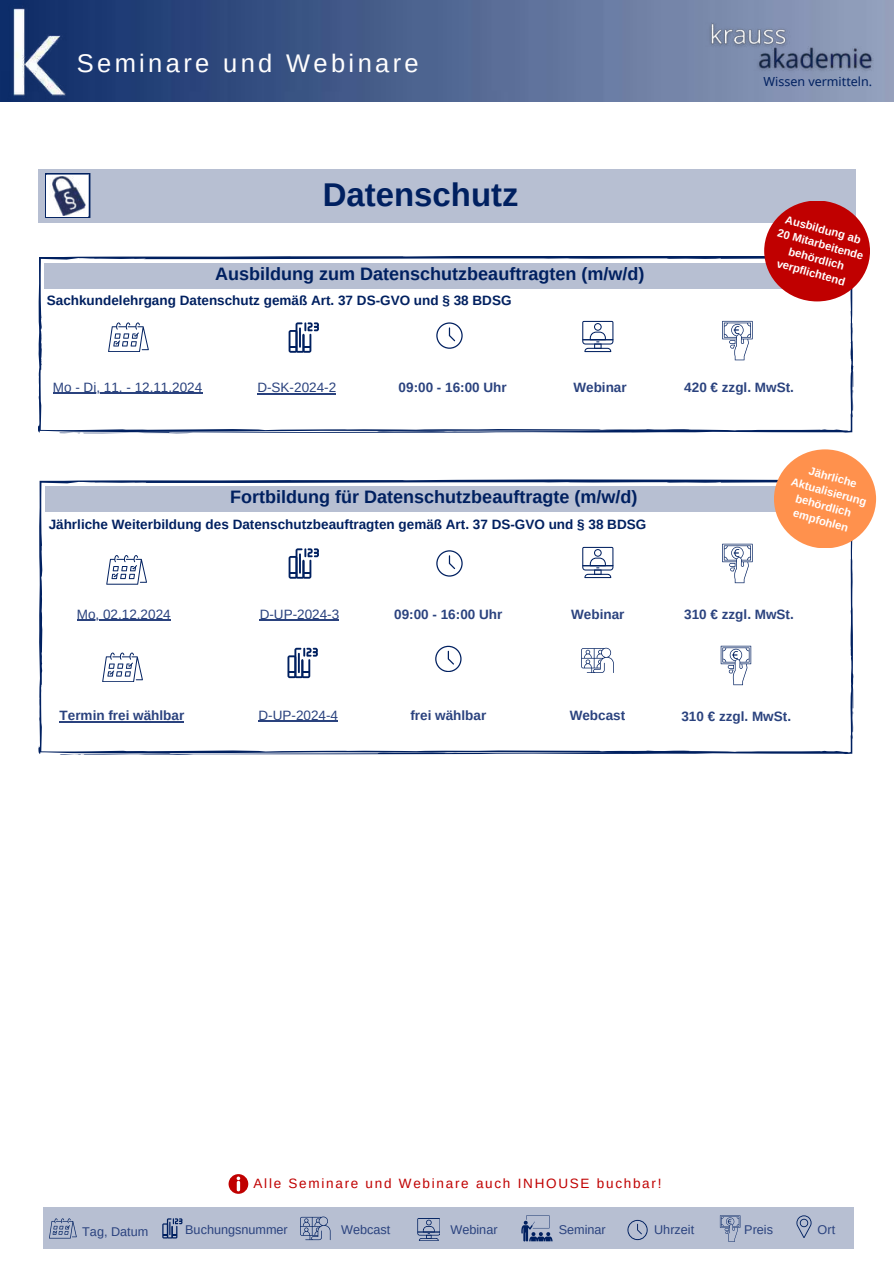
<style>
.page{position:relative;width:894px;height:1264px;background:#fff}
.page>*{position:absolute;margin:0;border:0;box-sizing:border-box;transform-origin:0 0}
.t1{font:700 32.85px "Arimo";color:#002060}
.t2{font:25.5px "Arimo";letter-spacing:.13em;color:#fffefe}
.t3{font:700 18px "Arimo";color:#002060}
.t4{font:700 13.5px "Arimo";color:#002060}
.t5{font:700 13.5px "Arimo";color:#2a427e}
.t6{font:13.5px "Arimo";color:#2a427e}
.t7{font:13.5px "Arimo";letter-spacing:.13em;color:#c00000}
.t8{font:12.6px "Arimo";color:#2a427e}
.t9{font:12.45px "Noto Sans";color:#002060}
.t10{font:700 11.25px/15px "Arimo";color:#fff;text-align:center}
</style>
<div class="page">
<svg style="left:228px;top:1174px;width:20px;height:19px"></svg>
<div style="left:43px;top:1207px;width:810px;height:42px;background:#b7bfd2"></div>
<svg style="left:49px;top:1218px;width:28px;height:20px"></svg>
<svg style="left:162px;top:1218px;width:20px;height:20px"></svg>
<svg style="left:417px;top:1218px;width:22px;height:22px"></svg>
<svg style="left:521px;top:1215px;width:31px;height:26px"></svg>
<svg style="left:627px;top:1219px;width:20px;height:20px"></svg>
<svg style="left:719px;top:1215px;width:21px;height:26px"></svg>
<svg style="left:796px;top:1215px;width:14px;height:22px"></svg>
<svg style="left:300px;top:1216px;width:30px;height:23px"></svg>
<div style="left:38px;top:169px;width:818px;height:53px;background:#b7bfd2"></div>
<svg style="left:45px;top:173px;width:45px;height:45px"></svg>
<div style="left:46px;top:175px;width:42px;height:42px;background:#fff"></div>
<img style="left:52px;top:176px;width:34px;height:40px">
<svg style="left:38px;top:256px;width:815px;height:177px"></svg>
<div style="left:44px;top:264px;width:808px;height:25px;background:#b7bfd2"></div>
<svg style="left:108px;top:322px;width:40px;height:30px"></svg>
<svg style="left:288px;top:322px;width:31px;height:31px"></svg>
<svg style="left:436px;top:322px;width:26px;height:26px"></svg>
<svg style="left:722px;top:321px;width:30px;height:39px"></svg>
<svg style="left:582px;top:321px;width:31px;height:31px"></svg>
<hr style="left:53px;top:393px;width:149px;height:1px;background:#2a427e">
<hr style="left:257px;top:393px;width:79px;height:1px;background:#2a427e">
<svg style="left:38px;top:479px;width:815px;height:276px"></svg>
<div style="left:46px;top:486px;width:797px;height:25px;background:#b7bfd2"></div>
<svg style="left:106px;top:555px;width:41px;height:29px"></svg>
<svg style="left:288px;top:548px;width:31px;height:30px"></svg>
<svg style="left:436px;top:550px;width:26px;height:26px"></svg>
<svg style="left:722px;top:543px;width:30px;height:40px"></svg>
<svg style="left:582px;top:547px;width:31px;height:31px"></svg>
<svg style="left:102px;top:652px;width:41px;height:29px"></svg>
<svg style="left:287px;top:647px;width:31px;height:31px"></svg>
<svg style="left:720px;top:645px;width:30px;height:40px"></svg>
<svg style="left:581px;top:647px;width:32px;height:25px"></svg>
<svg style="left:435px;top:645px;width:26px;height:26px"></svg>
<div style="left:773px;top:449px;width:102px;height:99px;background:#ff914d;border-radius:50%"></div>
<hr style="left:77px;top:620px;width:94px;height:1px;background:#2a427e">
<hr style="left:259px;top:619px;width:80px;height:1px;background:#2a427e">
<hr style="left:60px;top:721px;width:124px;height:1px;background:#2a427e">
<hr style="left:258px;top:720px;width:80px;height:1px;background:#2a427e">
<div style="left:764px;top:200px;width:105px;height:101px;background:#c00000;border-radius:50%"></div>
<img style="left:0;top:0;width:893px;height:101px">
<img style="left:0;top:3px;width:96px;height:96px">
<img style="left:705px;top:17px;width:86px;height:34px">
<img style="left:753px;top:41px;width:126px;height:34px">
<h2 class="t2" style="left:77px;top:47px;width:343px">Seminare und Webinare</h2>
<h1 class="t1" style="left:323px;top:172px;width:197px">Datenschutz</h1>
<h3 class="t3" style="left:215px;top:262px;width:431px">Ausbildung zum Datenschutzbeauftragten (m/w/d)</h3>
<p class="t4" style="left:47px;top:291px;width:466px">Sachkundelehrgang Datenschutz gemäß Art. 37 DS-GVO und § 38 BDSG</p>
<p class="t9" style="left:763px;top:73px;width:110px">Wissen vermitteln.</p>
<p class="t10" style="left:784px;top:210px;width:90px;rotate:16deg">Ausbildung ab<br>20 Mitarbeitende behördlich verpflichtend</p>
<p class="t6" style="left:53px;top:378px;width:151px">Mo - Di, 11. - 12.11.2024</p>
<p class="t6" style="left:257px;top:378px;width:80px">D-SK-2024-2</p>
<p class="t5" style="left:398px;top:377px;width:110px">09:00 - 16:00 Uhr</p>
<p class="t5" style="left:573px;top:377px;width:55px">Webinar</p>
<p class="t5" style="left:684px;top:377px;width:111px">420 € zzgl. MwSt.</p>
<h3 class="t3" style="left:230px;top:485px;width:408px">Fortbildung für Datenschutzbeauftragte (m/w/d)</h3>
<p class="t4" style="left:49px;top:515px;width:599px">Jährliche Weiterbildung des Datenschutzbeauftragten gemäß Art. 37 DS-GVO und § 38 BDSG</p>
<p class="t10" style="left:797px;top:459px;width:79px;rotate:16deg">Jährliche<br>Aktualisierung behördlich empfohlen</p>
<p class="t6" style="left:77px;top:605px;width:95px">Mo, 02.12.2024</p>
<p class="t6" style="left:259px;top:605px;width:81px">D-UP-2024-3</p>
<p class="t5" style="left:394px;top:604px;width:110px">09:00 - 16:00 Uhr</p>
<p class="t5" style="left:571px;top:604px;width:55px">Webinar</p>
<p class="t5" style="left:684px;top:604px;width:111px">310 € zzgl. MwSt.</p>
<p class="t5" style="left:60px;top:706px;width:126px">Termin frei wählbar</p>
<p class="t6" style="left:258px;top:706px;width:81px">D-UP-2024-4</p>
<p class="t5" style="left:410px;top:705px;width:77px">frei wählbar</p>
<p class="t5" style="left:569px;top:705px;width:57px">Webcast</p>
<p class="t5" style="left:681px;top:707px;width:111px">310 € zzgl. MwSt.</p>
<p class="t7" style="left:253px;top:1175px;width:409px">Alle Seminare und Webinare auch INHOUSE buchbar!</p>
<p class="t8" style="left:82px;top:1223px;width:68px">Tag, Datum</p>
<p class="t8" style="left:185px;top:1221px;width:104px">Buchungsnummer</p>
<p class="t8" style="left:450px;top:1221px;width:49px">Webinar</p>
<p class="t8" style="left:654px;top:1221px;width:42px">Uhrzeit</p>
<p class="t8" style="left:744px;top:1221px;width:30px">Preis</p>
<p class="t8" style="left:341px;top:1221px;width:51px">Webcast</p>
<p class="t8" style="left:558px;top:1221px;width:49px">Seminar</p>
<p class="t8" style="left:817px;top:1221px;width:19px">Ort</p>
</div>
